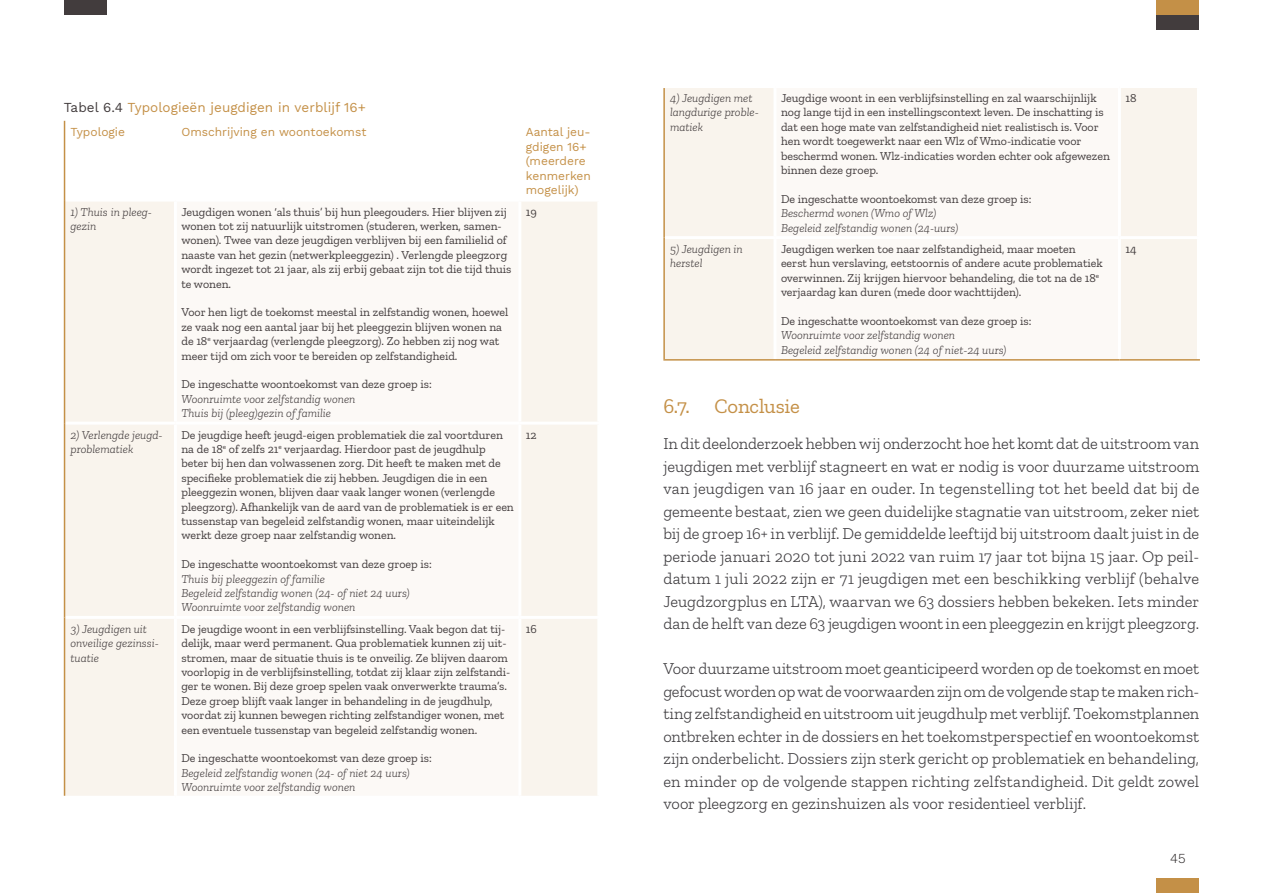
<style>
.page{position:relative;width:1263px;height:893px;background:#fff}
.page>*{position:absolute;margin:0;border:0;box-sizing:border-box;transform-origin:0 0}
.t1{font:20.7px "Zilla Slab";letter-spacing:-.01em;color:#c49047}
.Brood{font:300 16.5px/22.5px "Zilla Slab";letter-spacing:-.005em;color:#3d3b3e;text-align:justify}
.Grafiek_of_tabeltite{font:13.5px "Work Sans";letter-spacing:.005em;color:#c49047}
.t2{font:300 13.5px "Work Sans";color:#231f20}
.Tabeltekst_8_5p{font:12px/14.4px "Zilla Slab";color:#423c3d}
.Tabeltekst_8_5p-2{font:italic 300 12px/14.4px "Zilla Slab";color:#423c3d}
.Tabelkop_8_5p{font:12px/14.4px "Work Sans";color:#c49047}
.s1{color:#423c3d}
</style>
<div class="page">
<div style="left:665px;top:88px;width:532px;height:271px;background:#f9f4ed"></div>
<div style="left:776px;top:88px;width:342px;height:271px;background:#fcf9f6"></div>
<hr style="left:773px;top:88px;width:3px;height:148px;background:#fff">
<hr style="left:1118px;top:88px;width:3px;height:148px;background:#fff">
<hr style="left:665px;top:236px;width:110px;height:3px;background:#fff">
<hr style="left:775px;top:236px;width:344px;height:3px;background:#fff">
<hr style="left:773px;top:239px;width:3px;height:120px;background:#fff">
<hr style="left:1119px;top:236px;width:81px;height:3px;background:#fff">
<hr style="left:1118px;top:239px;width:3px;height:120px;background:#fff">
<hr style="left:663px;top:88px;width:2px;height:150px;background:#c49047">
<hr style="left:663px;top:238px;width:2px;height:121px;background:#c49047">
<hr style="left:663px;top:359px;width:112px;height:2px;background:#c49047">
<hr style="left:775px;top:359px;width:344px;height:2px;background:#c49047">
<hr style="left:1119px;top:359px;width:81px;height:2px;background:#c49047">
<div style="left:65px;top:202px;width:532px;height:594px;background:#f9f4ed"></div>
<div style="left:177px;top:202px;width:341px;height:594px;background:#fcf9f6"></div>
<hr style="left:174px;top:202px;width:3px;height:220px;background:#fff">
<hr style="left:518px;top:202px;width:3px;height:220px;background:#fff">
<hr style="left:65px;top:422px;width:110px;height:3px;background:#fff">
<hr style="left:175px;top:422px;width:345px;height:3px;background:#fff">
<hr style="left:174px;top:425px;width:3px;height:191px;background:#fff">
<hr style="left:520px;top:422px;width:80px;height:3px;background:#fff">
<hr style="left:518px;top:425px;width:3px;height:191px;background:#fff">
<hr style="left:65px;top:616px;width:110px;height:3px;background:#fff">
<hr style="left:175px;top:616px;width:345px;height:3px;background:#fff">
<hr style="left:174px;top:619px;width:3px;height:177px;background:#fff">
<hr style="left:520px;top:616px;width:80px;height:3px;background:#fff">
<hr style="left:518px;top:619px;width:3px;height:177px;background:#fff">
<hr style="left:64px;top:121px;width:1px;height:79px;background:#c49047">
<hr style="left:64px;top:200px;width:1px;height:223px;background:#c49047">
<hr style="left:64px;top:423px;width:1px;height:194px;background:#c49047">
<hr style="left:64px;top:617px;width:1px;height:179px;background:#c49047">
<div style="left:1157px;top:879px;width:42px;height:14px;background:#c49047"></div>
<div style="left:64px;top:0;width:42px;height:15px;background:#423c3d"></div>
<div style="left:1157px;top:0;width:42px;height:15px;background:#c49047"></div>
<div style="left:1157px;top:15px;width:42px;height:15px;background:#423c3d"></div>
<p class="Grafiek_of_tabeltite" style="left:64px;top:97px;width:304px"><span class="s1">Tabel 6.4</span> Typologieën jeugdigen in verblijf 16+</p>
<p class="Tabelkop_8_5p" style="left:71px;top:125px;width:56px">Typologie</p>
<p class="Tabelkop_8_5p" style="left:181px;top:125px;width:186px">Omschrijving en woontoekomst</p>
<p class="Tabelkop_8_5p" style="left:526px;top:125px;width:67px">Aantal jeu&shy;gdigen 16+ (meerdere kenmerken mogelijk)</p>
<p class="Tabeltekst_8_5p-2" style="left:71px;top:204px;width:83px">1) Thuis in pleeg&shy;gezin</p>
<p class="Tabeltekst_8_5p" style="left:181px;top:204px;width:332px">Jeugdigen wonen ‘als thuis’ bij hun pleegouders. Hier blijven zij wonen tot zij natuurlijk uitstromen (studeren, werken, samen&shy;wonen). Twee van deze jeugdigen verblijven bij een familielid of naaste van het gezin (netwerkpleeggezin) . Verlengde pleegzorg wordt ingezet tot 21 jaar, als zij erbij gebaat zijn tot die tijd thuis te wonen.</p>
<p class="Tabeltekst_8_5p" style="left:181px;top:305px;width:328px">Voor hen ligt de toekomst meestal in zelfstandig wonen, hoewel ze vaak nog een aantal jaar bij het pleeggezin blijven wonen na de 18<sup>e</sup> verjaardag (verlengde pleegzorg). Zo hebben zij nog wat meer tijd om zich voor te bereiden op zelfstandigheid.</p>
<p class="Tabeltekst_8_5p" style="left:181px;top:377px;width:252px">De ingeschatte woontoekomst van deze groep is:</p>
<p class="Tabeltekst_8_5p-2" style="left:181px;top:392px;width:176px">Woonruimte voor zelfstandig wonen</p>
<p class="Tabeltekst_8_5p-2" style="left:181px;top:406px;width:151px">Thuis bij (pleeg)gezin of familie</p>
<p class="Tabeltekst_8_5p" style="left:526px;top:204px;width:12px">19</p>
<p class="Tabeltekst_8_5p-2" style="left:71px;top:427px;width:94px">2) Verlengde jeugd&shy;problematiek</p>
<p class="Tabeltekst_8_5p" style="left:181px;top:427px;width:334px">De jeugdige heeft jeugd-eigen problematiek die zal voortduren na de 18<sup>e</sup> of zelfs 21<sup>e</sup> verjaardag. Hierdoor past de jeugdhulp beter bij hen dan volwassenen zorg. Dit heeft te maken met de specifieke problematiek die zij hebben. Jeugdigen die in een pleeggezin wonen, blijven daar vaak langer wonen (verlengde pleegzorg). Afhankelijk van de aard van de problematiek is er een tussenstap van begeleid zelfstandig wonen, maar uiteindelijk werkt deze groep naar zelfstandig wonen.</p>
<p class="Tabeltekst_8_5p" style="left:181px;top:557px;width:252px">De ingeschatte woontoekomst van deze groep is:</p>
<p class="Tabeltekst_8_5p-2" style="left:181px;top:571px;width:145px">Thuis bij pleeggezin of familie</p>
<p class="Tabeltekst_8_5p-2" style="left:181px;top:586px;width:230px">Begeleid zelfstandig wonen (24- of niet 24 uurs)</p>
<p class="Tabeltekst_8_5p-2" style="left:181px;top:600px;width:176px">Woonruimte voor zelfstandig wonen</p>
<p class="Tabeltekst_8_5p-2" style="left:71px;top:622px;width:90px">3) Jeugdigen uit onveilige gezinssi&shy;tuatie</p>
<p class="Tabeltekst_8_5p" style="left:181px;top:622px;width:330px">De jeugdige woont in een verblijfsinstelling. Vaak begon dat tij&shy;delijk, maar werd permanent. Qua problematiek kunnen zij uit&shy;stromen, maar de situatie thuis is te onveilig. Ze blijven daarom voorlopig in de verblijfsinstelling, totdat zij klaar zijn zelfstandi&shy;ger te wonen. Bij deze groep spelen vaak onverwerkte trauma’s.<br>Deze groep blijft vaak langer in behandeling in de jeugdhulp, voordat zij kunnen bewegen richting zelfstandiger wonen, met een eventuele tussenstap van begeleid zelfstandig wonen.</p>
<p class="Tabeltekst_8_5p" style="left:181px;top:751px;width:252px">De ingeschatte woontoekomst van deze groep is:</p>
<p class="Tabeltekst_8_5p-2" style="left:181px;top:766px;width:230px">Begeleid zelfstandig wonen (24- of niet 24 uurs)</p>
<p class="Tabeltekst_8_5p-2" style="left:181px;top:780px;width:176px">Woonruimte voor zelfstandig wonen</p>
<p class="Tabeltekst_8_5p" style="left:526px;top:427px;width:12px">12</p>
<p class="Tabeltekst_8_5p" style="left:526px;top:622px;width:12px">16</p>
<p class="Tabeltekst_8_5p-2" style="left:670px;top:91px;width:90px">4) Jeugdigen met langdurige proble&shy;matiek</p>
<p class="Tabeltekst_8_5p" style="left:781px;top:91px;width:330px">Jeugdige woont in een verblijfsinstelling en zal waarschijnlijk nog lange tijd in een instellingscontext leven. De inschatting is dat een hoge mate van zelfstandigheid niet realistisch is. Voor hen wordt toegewerkt naar een Wlz of Wmo-indicatie voor beschermd wonen. Wlz-indicaties worden echter ook afgewezen binnen deze groep.</p>
<p class="Tabeltekst_8_5p" style="left:781px;top:192px;width:252px">De ingeschatte woontoekomst van deze groep is:</p>
<p class="Tabeltekst_8_5p-2" style="left:781px;top:206px;width:157px">Beschermd wonen (Wmo of Wlz)</p>
<p class="Tabeltekst_8_5p-2" style="left:781px;top:220px;width:179px">Begeleid zelfstandig wonen (24-uurs)</p>
<p class="Tabeltekst_8_5p-2" style="left:670px;top:242px;width:74px">5) Jeugdigen in herstel</p>
<p class="Tabeltekst_8_5p" style="left:781px;top:242px;width:323px">Jeugdigen werken toe naar zelfstandigheid, maar moeten eerst hun verslaving, eetstoornis of andere acute problematiek overwinnen. Zij krijgen hiervoor behandeling, die tot na de 18<sup>e </sup>verjaardag kan duren (mede door wachttijden).</p>
<p class="Tabeltekst_8_5p" style="left:781px;top:314px;width:252px">De ingeschatte woontoekomst van deze groep is:</p>
<p class="Tabeltekst_8_5p-2" style="left:781px;top:328px;width:176px">Woonruimte voor zelfstandig wonen</p>
<p class="Tabeltekst_8_5p-2" style="left:781px;top:343px;width:227px">Begeleid zelfstandig wonen (24 of niet-24 uurs)</p>
<p class="Tabeltekst_8_5p" style="left:1125px;top:91px;width:13px">18</p>
<p class="Tabeltekst_8_5p" style="left:1125px;top:242px;width:13px">14</p>
<p class="t1" style="left:663px;top:395px;width:138px">6.7. Conclusie</p>
<p class="Brood" style="left:663px;top:433px;width:537px">In dit deelonderzoek hebben wij onderzocht hoe het komt dat de uitstroom van jeugdigen met verblijf stagneert en wat er nodig is voor duurzame uitstroom van jeugdigen van 16 jaar en ouder. In tegenstelling tot het beeld dat bij de gemeente bestaat, zien we geen duidelijke stagnatie van uitstroom, zeker niet bij de groep 16+ in verblijf. De gemiddelde leeftijd bij uitstroom daalt juist in de periode januari 2020 tot juni 2022 van ruim 17 jaar tot bijna 15 jaar. Op peil&shy;datum 1 juli 2022 zijn er 71 jeugdigen met een beschikking verblijf (behalve Jeugdzorgplus en LTA), waarvan we 63 dossiers hebben bekeken. Iets minder dan de helft van deze 63 jeugdigen woont in een pleeggezin en krijgt pleegzorg.</p>
<p class="Brood" style="left:663px;top:658px;width:537px">Voor duurzame uitstroom moet geanticipeerd worden op de toekomst en moet gefocust worden op wat de voorwaarden zijn om de volgende stap te maken rich&shy;ting zelfstandigheid en uitstroom uit jeugdhulp met verblijf. Toekomstplannen ontbreken echter in de dossiers en het toekomstperspectief en woontoekomst zijn onderbelicht. Dossiers zijn sterk gericht op problematiek en behandeling, en minder op de volgende stappen richting zelfstandigheid. Dit geldt zowel voor pleegzorg en gezinshuizen als voor residentieel verblijf.</p>
<p class="t2" style="left:1170px;top:848px;width:17px">45</p>
</div>
